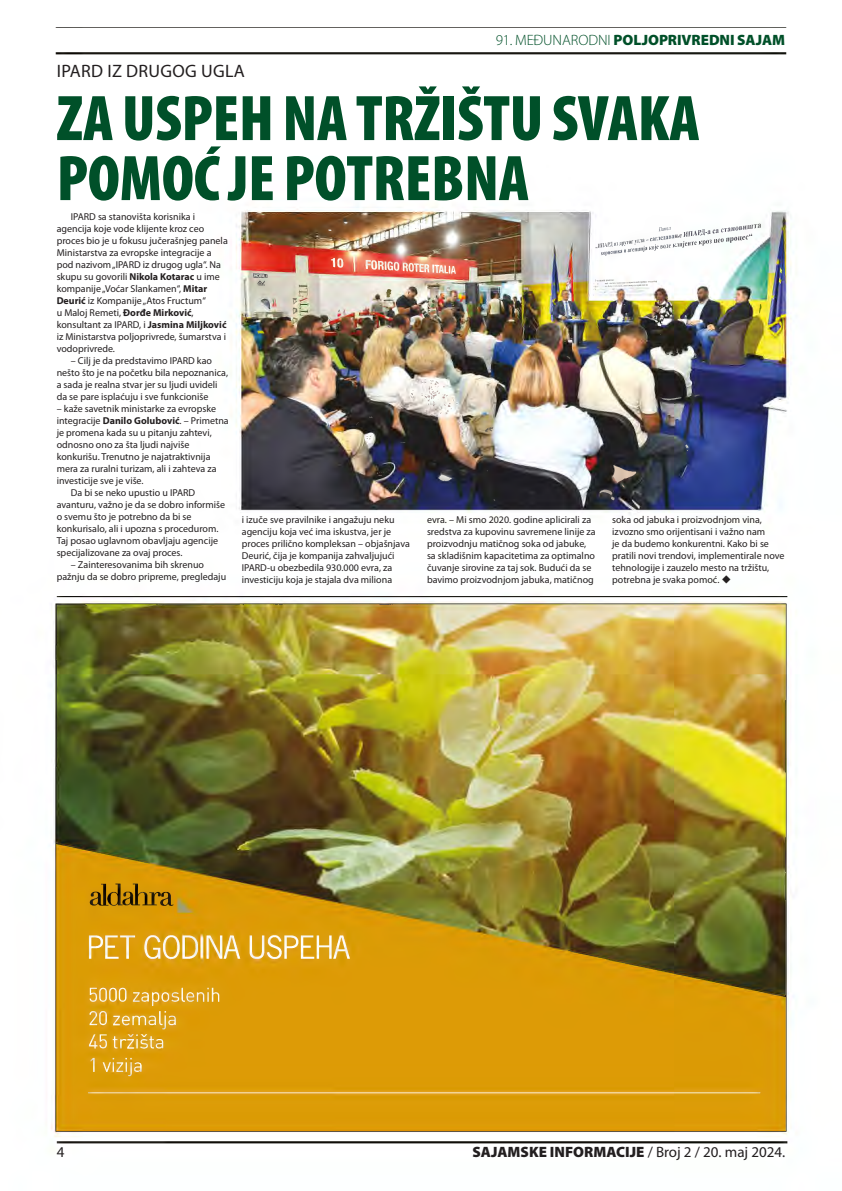
<style>
.page{position:relative;width:842px;height:1191px;background:#fff}
.page>*{position:absolute;margin:0;border:0;box-sizing:border-box;transform-origin:0 0}
.t1{font:900 condensed 65px/60px "Myriad Pro";letter-spacing:-.005em;color:#005029}
.t2{font:18px "Myriad Pro";letter-spacing:.02em;color:#231f20}
.t3{font:900 15px "Myriad Pro";color:#231f20}
.t4{font:900 15px "Myriad Pro";letter-spacing:-.005em;color:#005029}
.t5{font:15px "Myriad Pro";color:#231f20}
.t6{font:10px/12px "Myriad Pro";color:#231f20}
.s1{font-weight:300}
.s2{font-weight:700}
.s3{font-weight:400}
</style>
<div class="page">
<img style="left:51px;top:27px;width:743px;height:1117px">
<h2 class="t2" style="left:57px;top:61px;width:190px">IPARD IZ DRUGOG UGLA</h2>
<h3 class="t4" style="left:496px;top:31px;width:291px"><span class="s1">91. MEĐUNARODNI</span> POLJOPRIVREDNI SAJAM</h3>
<h1 class="t1" style="left:57px;top:89px;width:645px">ZA USPEH NA TRŽIŠTU SVAKA<br>POMOĆ JE POTREBNA</h1>
<p class="t6" style="left:57px;top:211px;width:173px;text-indent:14px">IPARD sa stanovišta korisnika i agencija koje vode klijente kroz ceo proces bio je u fokusu jučerašnjeg panela Ministarstva za evropske integracije a pod nazivom „IPARD iz drugog ugla“. Na skupu su govorili <span class="s2">Nikola Kotarac</span> u ime kompanije „Voćar Slankamen“, <span class="s2">Mitar Deurić</span> iz Kompanije „Atos Fructum“<br>u Maloj Remeti, <span class="s2">Đorđe Mirković</span>, konsultant za IPARD, i <span class="s2">Jasmina Miljković </span>iz Ministarstva poljoprivrede, šumarstva i vodoprivrede.</p>
<p class="t6" style="left:57px;top:355px;width:173px;text-indent:14px">– Cilj je da predstavimo IPARD kao nešto što je na početku bila nepoznanica, a sada je realna stvar jer su ljudi uvideli da se pare isplaćuju i sve funkcioniše</p>
<p class="t6" style="left:57px;top:403px;width:161px">– kaže savetnik ministarke za evropske</p>
<p class="t6" style="left:57px;top:415px;width:174px">integracije <span class="s2">Danilo Golubović</span>. – Primetna</p>
<p class="t6" style="left:57px;top:427px;width:157px">je promena kada su u pitanju zahtevi,</p>
<p class="t6" style="left:57px;top:439px;width:134px">odnosno ono za šta ljudi najviše</p>
<p class="t6" style="left:57px;top:451px;width:155px">konkurišu. Trenutno je najatraktivnija</p>
<p class="t6" style="left:57px;top:463px;width:161px">mera za ruralni turizam, ali i zahteva za</p>
<p class="t6" style="left:57px;top:475px;width:88px">investicije sve je više.</p>
<p class="t6" style="left:71px;top:487px;width:126px">Da bi se neko upustio u IPARD</p>
<p class="t6" style="left:57px;top:499px;width:170px">avanturu, važno je da se dobro informiše</p>
<p class="t6" style="left:57px;top:511px;width:136px">o svemu što je potrebno da bi se</p>
<p class="t6" style="left:57px;top:523px;width:163px">konkurisalo, ali i upozna s procedurom.</p>
<p class="t6" style="left:57px;top:535px;width:163px">Taj posao uglavnom obavljaju agencije</p>
<p class="t6" style="left:57px;top:547px;width:127px">specijalizovane za ovaj proces.</p>
<p class="t6" style="left:57px;top:559px;width:171px;text-indent:14px">– Zainteresovanima bih skrenuo pažnju da se dobro pripreme, pregledaju</p>
<p class="t6" style="left:242px;top:513px;width:170px">i izuče sve pravilnike i angažuju neku agenciju koja već ima iskustva, jer je proces prilično kompleksan – objašnjava Deurić, čija je kompanija zahvaljujući IPARD-u obezbedila 930.000 evra, za investiciju koja je stajala dva miliona</p>
<p class="t6" style="left:427px;top:513px;width:170px">evra. – Mi smo 2020. godine aplicirali za sredstva za kupovinu savremene linije za proizvodnju matičnog soka od jabuke, sa skladišnim kapacitetima za optimalno čuvanje sirovine za taj sok. Budući da se bavimo proizvodnjom jabuka, matičnog</p>
<p class="t6" style="left:612px;top:513px;width:174px">soka od jabuka i proizvodnjom vina, izvozno smo orijentisani i važno nam<br>je da budemo konkurentni. Kako bi se pratili novi trendovi, implementirale nove tehnologije i zauzelo mesto na tržištu, potrebna je svaka pomoć. ◆</p>
<h3 class="t5" style="left:57px;top:1143px;width:9px">4</h3>
<h3 class="t3" style="left:472px;top:1143px;width:314px">SAJAMSKE INFORMACIJE <span class="s3">/ Broj 2 / 20. maj 2024.</span></h3>
</div>
